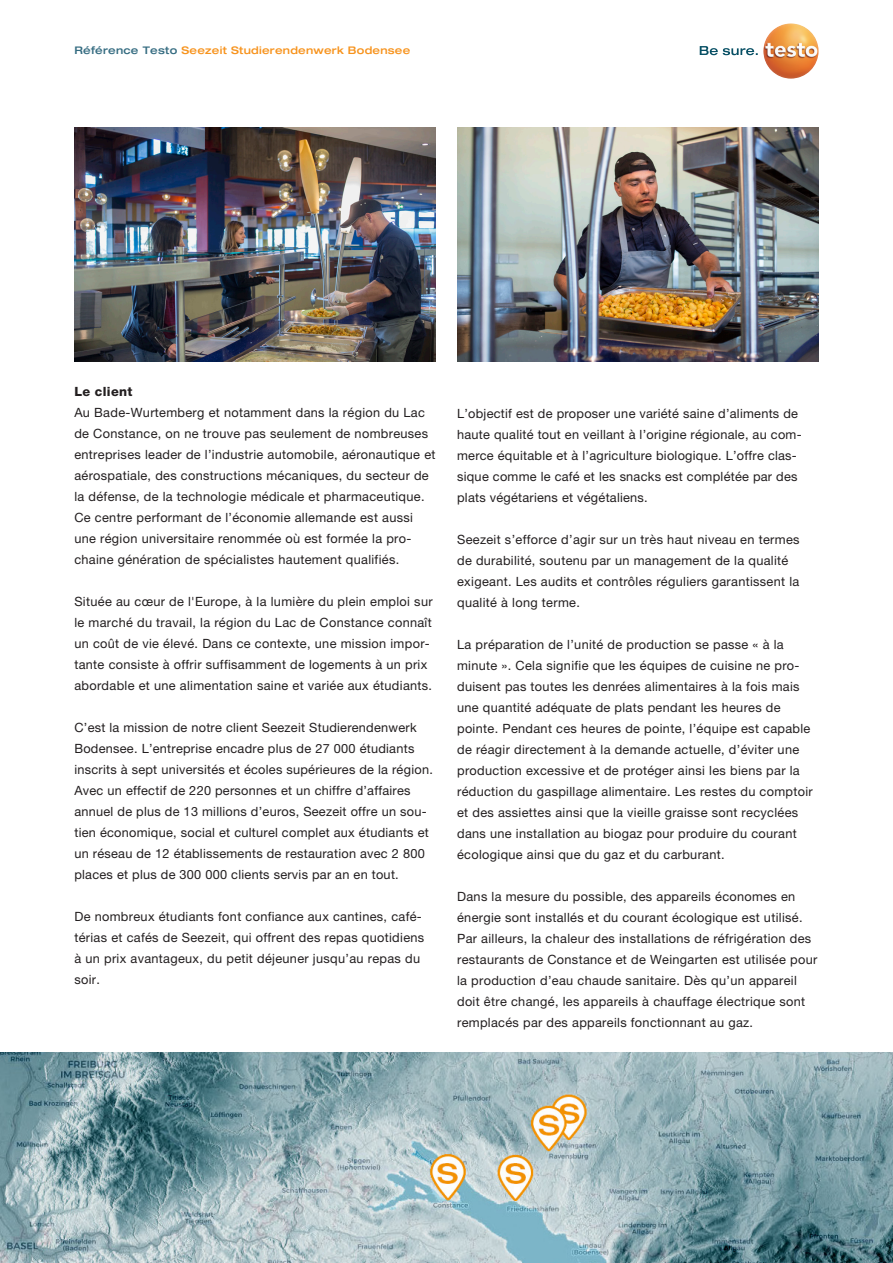
<style>
.page{position:relative;width:893px;height:1263px;background:#fff}
.page>*{position:absolute;margin:0;border:0;box-sizing:border-box;transform-origin:0 0}
.Copy_8_5_pt{font:12.75px/21px "Helvetica Neue LTW1 G";letter-spacing:.025em;color:#231f20}
.Copy_8_5_pt-2{font:800 12.75px "Helvetica Neue LTW1 G";letter-spacing:.025em;color:#231f20}
.Geraetename_im_Kopfbund{font:500 expanded 10.5px "Helvetica Neue LTW1 G";letter-spacing:.025em;color:#f7931d}
.s1{color:#356c81}
</style>
<div class="page">
<svg style="left:700px;top:46px;width:58px;height:9px"></svg>
<img style="left:763px;top:23px;width:56px;height:56px;border-radius:28px">
<img style="left:74px;top:128px;width:362px;height:233px">
<img style="left:457px;top:128px;width:362px;height:233px">
<img style="left:0;top:1052px;width:893px;height:211px">
<p class="Geraetename_im_Kopfbund" style="left:74px;top:43px;width:337px"><span class="s1">Référence Testo</span> Seezeit Studierendenwerk Bodensee</p>
<p class="Copy_8_5_pt-2" style="left:74px;top:384px;width:60px">Le client</p>
<p class="Copy_8_5_pt" style="left:74px;top:402px;width:363px">Au Bade-Wurtemberg et notamment dans la région du Lac de Constance, on ne trouve pas seulement de nombreuses entreprises leader de l’industrie automobile, aéronautique et aérospatiale, des constructions mécaniques, du secteur de la défense, de la technologie médicale et pharmaceutique.<br>Ce centre performant de l’économie allemande est aussi une région universitaire renommée où est formée la pro&shy;chaine génération de spécialistes hautement qualifiés.</p>
<p class="Copy_8_5_pt" style="left:74px;top:591px;width:360px">Située au cœur de l'Europe, à la lumière du plein emploi sur le marché du travail, la région du Lac de Constance connaît un coût de vie élevé. Dans ce contexte, une mission impor&shy;tante consiste à offrir suffisamment de logements à un prix abordable et une alimentation saine et variée aux étudiants.</p>
<p class="Copy_8_5_pt" style="left:74px;top:717px;width:360px">C’est la mission de notre client Seezeit Studierendenwerk Bodensee. L’entreprise encadre plus de 27 000 étudiants inscrits à sept universités et écoles supérieures de la région.<br>Avec un effectif de 220 personnes et un chiffre d’affaires annuel de plus de 13 millions d’euros, Seezeit offre un sou&shy;tien économique, social et culturel complet aux étudiants et un réseau de 12 établissements de restauration avec 2 800 places et plus de 300 000 clients servis par an en tout.</p>
<p class="Copy_8_5_pt" style="left:74px;top:906px;width:351px">De nombreux étudiants font confiance aux cantines, café&shy;térias et cafés de Seezeit, qui offrent des repas quotidiens à un prix avantageux, du petit déjeuner jusqu’au repas du soir.</p>
<p class="Copy_8_5_pt" style="left:457px;top:403px;width:346px">L’objectif est de proposer une variété saine d’aliments de haute qualité tout en veillant à l’origine régionale, au com&shy;merce équitable et à l’agriculture biologique. L’offre clas&shy;sique comme le café et les snacks est complétée par des plats végétariens et végétaliens.</p>
<p class="Copy_8_5_pt" style="left:457px;top:529px;width:344px">Seezeit s’efforce d’agir sur un très haut niveau en termes de durabilité, soutenu par un management de la qualité exigeant. Les audits et contrôles réguliers garantissent la qualité à long terme.</p>
<p class="Copy_8_5_pt" style="left:457px;top:634px;width:357px">La préparation de l’unité de production se passe « à la minute ». Cela signifie que les équipes de cuisine ne pro&shy;duisent pas toutes les denrées alimentaires à la fois mais une quantité adéquate de plats pendant les heures de pointe. Pendant ces heures de pointe, l’équipe est capable de réagir directement à la demande actuelle, d’éviter une production excessive et de protéger ainsi les biens par la réduction du gaspillage alimentaire. Les restes du comptoir et des assiettes ainsi que la vieille graisse sont recyclées dans une installation au biogaz pour produire du courant écologique ainsi que du gaz et du carburant.</p>
<p class="Copy_8_5_pt" style="left:457px;top:886px;width:362px">Dans la mesure du possible, des appareils économes en énergie sont installés et du courant écologique est utilisé.<br>Par ailleurs, la chaleur des installations de réfrigération des restaurants de Constance et de Weingarten est utilisée pour la production d’eau chaude sanitaire. Dès qu’un appareil doit être changé, les appareils à chauffage électrique sont remplacés par des appareils fonctionnant au gaz.</p>
</div>
